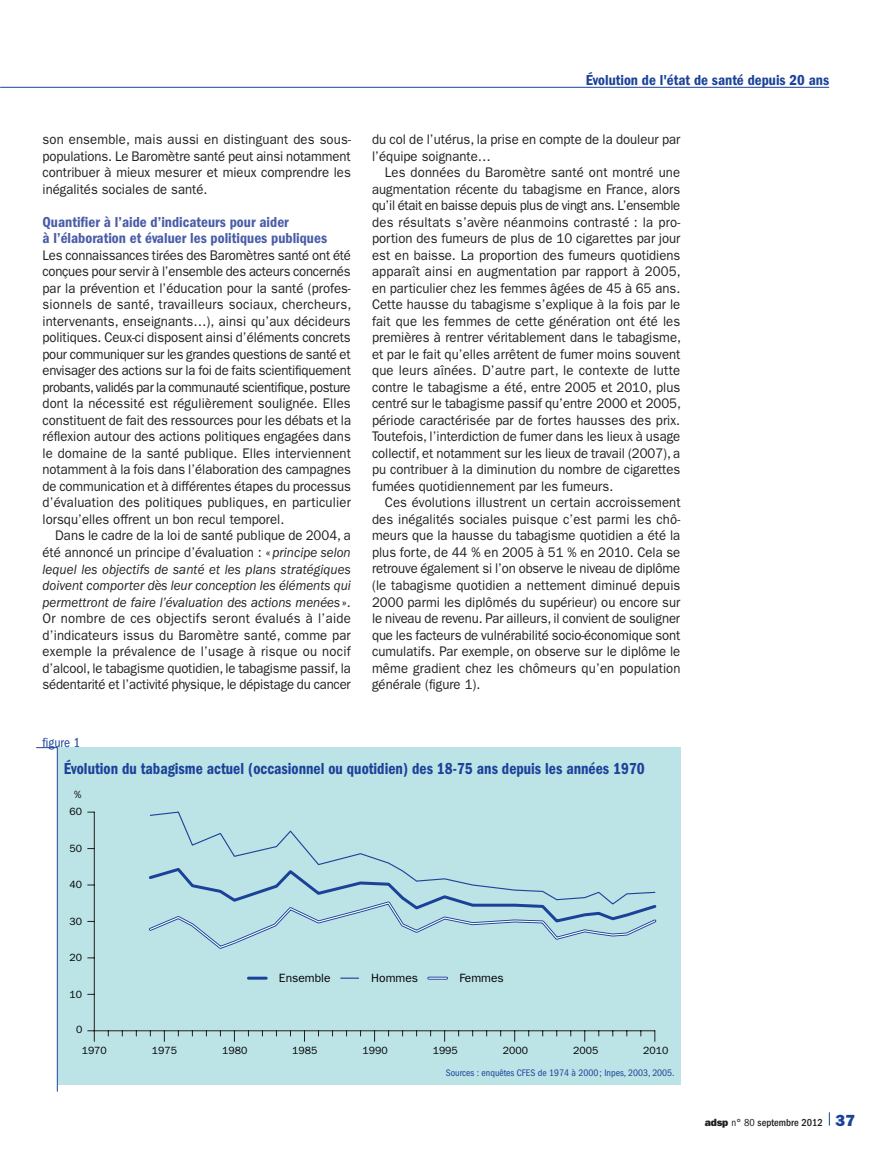
<style>
.page{position:relative;width:893px;height:1149px;background:#fff}
.page>*{position:absolute;margin:0;border:0;box-sizing:border-box;transform-origin:0 0}
.t1{font:16.5px "ITC Franklin Gothic Std Dm Cd";color:#1b4299;scale:.94 1}
.t2{font:15px/16.5px "ITC Franklin Gothic Std Dm Cd";color:#495da8}
.t3{font:15px "ITC Franklin Gothic Std Dm Cd";color:#1b4299}
.t4{font:13.95px/16.5px "ITC Franklin Gothic Std";color:#231f20;text-align:justify;scale:.94 1}
.t5{font:condensed 13.5px "ITC Franklin Gothic Std";color:#1b4299}
.t6{font:12px "ITC Franklin Gothic Std";color:#000001}
.t7{font:10.5px "ITC Franklin Gothic Std";color:#000001}
.t8{font:500 condensed 10.5px "ITC Franklin Gothic Std";color:#231f20}
.t9{font:10.5px "ITC Franklin Gothic Std";color:#0f1313}
.t10{font:condensed 9.75px "ITC Franklin Gothic Std";color:#1b4299}
.s1{font-style:italic}
.s2{font-family:"ITC Franklin Gothic Std Hvy";font-weight:400;font-stretch:normal}
.s3{font-weight:400}
.s4{font-family:"ITC Franklin Gothic Std Hvy";font-weight:400;font-stretch:normal;font-size:16.2px;color:#1b4299}
</style>
<div class="page">
<hr style="left:0;top:87px;width:829px;height:1px;background:#1b4299">
<svg style="left:829px;top:1112px;width:1px;height:13px"></svg>
<div style="left:58px;top:747px;width:622px;height:337px;background:#bce3e5"></div>
<svg style="left:36px;top:747px;width:22px;height:344px"></svg>
<hr style="left:94px;top:811px;width:1px;height:219px;background:#231f20">
<hr style="left:94px;top:1030px;width:561px;height:1px;background:#231f20">
<svg style="left:88px;top:1030px;width:7px;height:11px"></svg>
<svg style="left:150px;top:811px;width:243px;height:54px"></svg>
<svg style="left:149px;top:865px;width:508px;height:84px"></svg>
<svg style="left:149px;top:901px;width:507px;height:47px"></svg>
<hr style="left:248px;top:976px;width:18px;height:3px;background:#1b4299">
<svg style="left:341px;top:977px;width:18px;height:1px"></svg>
<hr style="left:429px;top:976px;width:18px;height:3px;background:#1b4299">
<svg style="left:429px;top:977px;width:18px;height:1px"></svg>
<p class="t4" style="left:43px;top:131px;width:330px">son ensemble, mais aussi en distinguant des sous&shy;populations. Le Baromètre santé peut ainsi notamment contribuer à mieux mesurer et mieux comprendre les inégalités sociales de santé.</p>
<p class="t2" style="left:43px;top:213px;width:286px">Quantifier à l’aide d’indicateurs pour aider<br>à l’élaboration et évaluer les politiques publiques</p>
<p class="t4" style="left:43px;top:247px;width:330px">Les connaissances tirées des Baromètres santé ont été conçues pour servir à l’ensemble des acteurs concernés par la prévention et l’éducation pour la santé (profes&shy;sionnels de santé, travailleurs sociaux, chercheurs, intervenants, enseignants…), ainsi qu’aux décideurs politiques. Ceux-ci disposent ainsi d’éléments concrets pour communiquer sur les grandes questions de santé et envisager des actions sur la foi de faits scientifiquement probants, validés par la communauté scientifique, posture dont la nécessité est régulièrement soulignée. Elles constituent de fait des ressources pour les débats et la réflexion autour des actions politiques engagées dans le domaine de la santé publique. Elles interviennent notamment à la fois dans l’élaboration des campagnes de communication et à différentes étapes du processus d’évaluation des politiques publiques, en particulier lorsqu’elles offrent un bon recul temporel.</p>
<p class="t4" style="left:43px;top:527px;width:330px;text-indent:13px">Dans le cadre de la loi de santé publique de 2004, a été annoncé un principe d’évaluation : «<span class="s1">principe selon lequel les objectifs de santé et les plans stratégiques doivent comporter dès leur conception les éléments qui permettront de faire l’évaluation des actions menées</span> ».<br>Or nombre de ces objectifs seront évalués à l’aide d’indicateurs issus du Baromètre santé, comme par exemple la prévalence de l’usage à risque ou nocif d’alcool, le tabagisme quotidien, le tabagisme passif, la sédentarité et l’activité physique, le dépistage du cancer</p>
<p class="t3" style="left:586px;top:71px;width:245px">Évolution de l'état de santé depuis 20 ans</p>
<p class="t4" style="left:372px;top:131px;width:329px">du col de l’utérus, la prise en compte de la douleur par l’équipe soignante…</p>
<p class="t4" style="left:372px;top:164px;width:330px;text-indent:13px">Les données du Baromètre santé ont montré une augmentation récente du tabagisme en France, alors qu’il était en baisse depuis plus de vingt ans. L’ensemble des résultats s’avère néanmoins contrasté : la pro&shy;portion des fumeurs de plus de 10 cigarettes par jour est en baisse. La proportion des fumeurs quotidiens apparaît ainsi en augmentation par rapport à 2005, en particulier chez les femmes âgées de 45 à 65 ans.<br>Cette hausse du tabagisme s’explique à la fois par le fait que les femmes de cette génération ont été les premières à rentrer véritablement dans le tabagisme, et par le fait qu’elles arrêtent de fumer moins souvent que leurs aînées. D’autre part, le contexte de lutte contre le tabagisme a été, entre 2005 et 2010, plus centré sur le tabagisme passif qu’entre 2000 et 2005, période caractérisée par de fortes hausses des prix.<br>Toutefois, l’interdiction de fumer dans les lieux à usage collectif, et notamment sur les lieux de travail (2007), a pu contribuer à la diminution du nombre de cigarettes fumées quotidiennement par les fumeurs.</p>
<p class="t4" style="left:372px;top:494px;width:330px;text-indent:13px">Ces évolutions illustrent un certain accroissement des inégalités sociales puisque c’est parmi les chô&shy;meurs que la hausse du tabagisme quotidien a été la plus forte, de 44 % en 2005 à 51 % en 2010. Cela se retrouve également si l’on observe le niveau de diplôme (le tabagisme quotidien a nettement diminué depuis 2000 parmi les diplômés du supérieur) ou encore sur le niveau de revenu. Par ailleurs, il convient de souligner que les facteurs de vulnérabilité socio-économique sont cumulatifs. Par exemple, on observe sur le diplôme le même gradient chez les chômeurs qu’en population générale (figure 1).</p>
<p class="t5" style="left:43px;top:735px;width:39px">figure 1</p>
<p class="t1" style="left:64px;top:758px;width:620px">Évolution du tabagisme actuel (occasionnel ou quotidien) des 18-75 ans depuis les années 1970</p>
<p class="t7" style="left:70px;top:805px;width:14px">60</p>
<p class="t9" style="left:74px;top:787px;width:9px">%</p>
<p class="t7" style="left:70px;top:842px;width:14px">50</p>
<p class="t7" style="left:70px;top:878px;width:14px">40</p>
<p class="t7" style="left:70px;top:915px;width:14px">30</p>
<p class="t7" style="left:70px;top:951px;width:14px">20</p>
<p class="t7" style="left:70px;top:988px;width:14px">10</p>
<p class="t7" style="left:76px;top:1023px;width:8px">0</p>
<p class="t6" style="left:279px;top:970px;width:53px">Ensemble</p>
<p class="t6" style="left:371px;top:970px;width:48px">Hommes</p>
<p class="t6" style="left:459px;top:970px;width:46px">Femmes</p>
<p class="t7" style="left:82px;top:1044px;width:27px">1970</p>
<p class="t7" style="left:152px;top:1044px;width:27px">1975</p>
<p class="t7" style="left:222px;top:1044px;width:27px">1980</p>
<p class="t7" style="left:292px;top:1044px;width:27px">1985</p>
<p class="t7" style="left:362px;top:1044px;width:27px">1990</p>
<p class="t7" style="left:433px;top:1044px;width:27px">1995</p>
<p class="t7" style="left:503px;top:1044px;width:27px">2000</p>
<p class="t7" style="left:573px;top:1044px;width:27px">2005</p>
<p class="t7" style="left:643px;top:1044px;width:27px">2010</p>
<p class="t10" style="left:446px;top:1067px;width:230px">Sources : enquêtes CFES de 1974 à 2000; Inpes, 2003, 2005.</p>
<p class="t8" style="left:705px;top:1115px;width:152px"><span class="s2">adsp</span> <span class="s3">n° 80</span> septembre 2012 <span class="s4">37</span></p>
</div>
